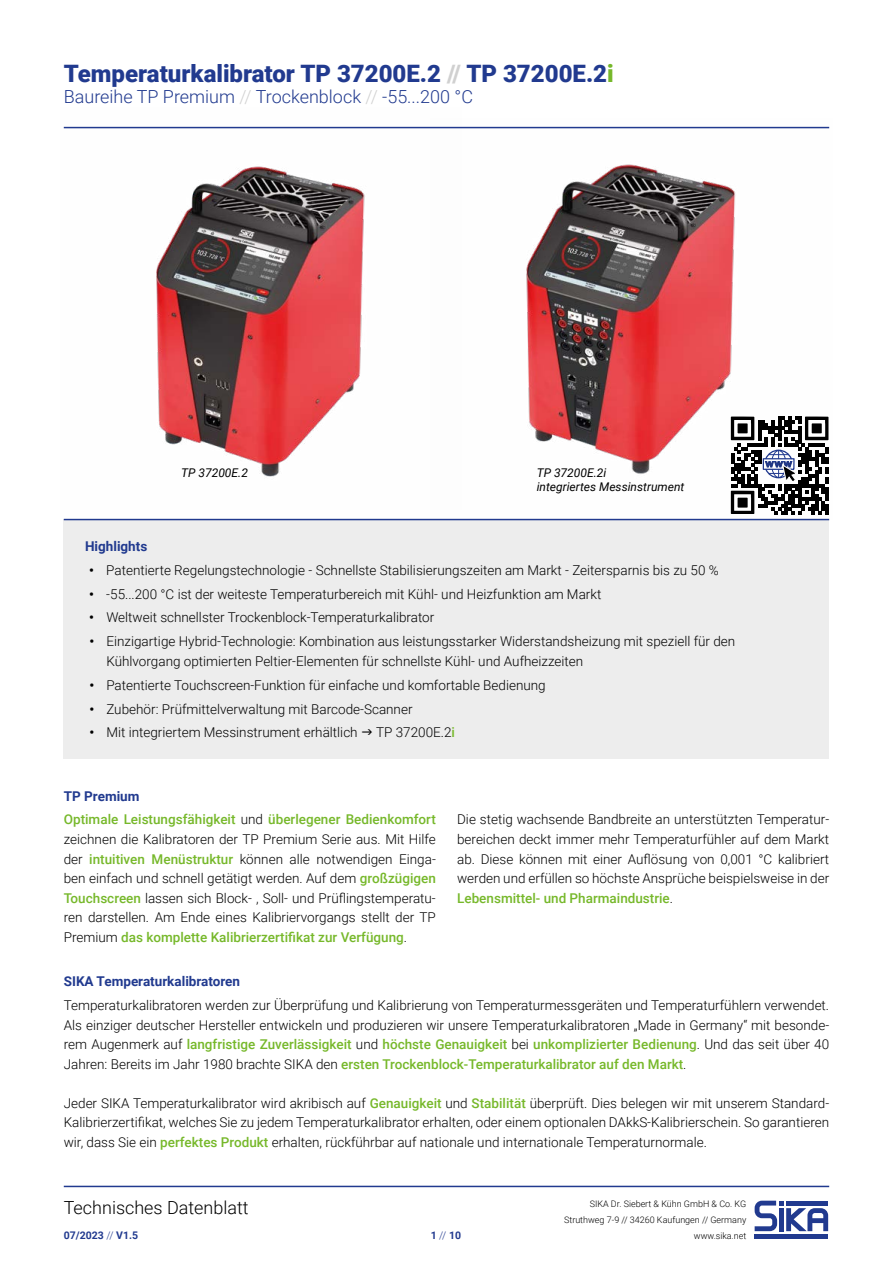
<style>
.page{position:relative;width:893px;height:1263px;background:#fff}
.page>*{position:absolute;margin:0;border:0;box-sizing:border-box;transform-origin:0 0}
.t1{font:900 24px "Roboto";color:#213a8f}
.t2{font:300 18px "Roboto";color:#213a8f}
.t3{font:300 18px "Roboto";color:#000}
.t4{font:300 13.5px/19.6px "Roboto";color:#000;text-align:justify}
.t5{font:500 13.5px/23.9px "Roboto";color:#76b82a}
.t6{font:700 13.5px "Roboto";color:#213a8f}
.t7{font:italic 12px/14.4px "Roboto";color:#000}
.t8{font:700 10.5px "Roboto";color:#213a8f}
.t9{font:300 9px/15.8px "Roboto";color:#000;text-align:right}
.s1{color:#d0d0d0}
.s2{color:#76b82a}
.s3{font-weight:700}
.s4{font-weight:500;color:#76b82a}
.s5{font-weight:700;color:#213a8f}
.s6{font-weight:300;color:#000}
.s7{font-weight:300}
</style>
<div class="page">
<hr style="left:64px;top:1186px;width:765px;height:1px;background:#213a8f">
<svg style="left:754px;top:1200px;width:75px;height:39px"></svg>
<img style="left:431px;top:126px;width:399px;height:394px">
<img style="left:63px;top:126px;width:399px;height:383px">
<div style="left:64px;top:519px;width:765px;height:239px;background:#ededed"></div>
<hr style="left:64px;top:519px;width:765px;height:1px;background:#213a8f">
<hr style="left:64px;top:127px;width:765px;height:1px;background:#213a8f">
<svg style="left:731px;top:417px;width:98px;height:97px"></svg>
<h1 class="t1" style="left:64px;top:56px;width:551px">Temperaturkalibrator TP 37200E.2 <span class="s1">//</span> TP 37200E.2<span class="s2">i</span></h1>
<h2 class="t2" style="left:64px;top:84px;width:411px">Baureihe TP Premium <span class="s1">//</span> Trockenblock <span class="s1">//</span> -55...200 °C</h2>
<p class="t7" style="left:181px;top:465px;width:68px">TP 37200E.2</p>
<p class="t7" style="left:537px;top:465px;width:149px">TP 37200E.2i<br>integriertes Messinstrument</p>
<p class="t6" style="left:85px;top:537px;width:64px">Highlights</p>
<p class="t4" style="left:89px;top:560px;width:631px"><span class="s3">•</span> Patentierte Regelungstechnologie - Schnellste Stabilisierungszeiten am Markt - Zeitersparnis bis zu 50 %</p>
<p class="t4" style="left:89px;top:583px;width:514px"><span class="s3">•</span> -55...200 °C ist der weiteste Temperaturbereich mit Kühl- und Heizfunktion am Markt</p>
<p class="t4" style="left:89px;top:607px;width:347px"><span class="s3">•</span> Weltweit schnellster Trockenblock-Temperaturkalibrator</p>
<p class="t4" style="left:106px;top:631px;width:630px;text-indent:-17px"><span class="s3">•</span> Einzigartige Hybrid-Technologie: Kombination aus leistungsstarker Widerstandsheizung mit speziell für den<br>Kühlvorgang optimierten Peltier-Elementen für schnellste Kühl- und Aufheizzeiten</p>
<p class="t4" style="left:89px;top:674px;width:458px"><span class="s3">•</span> Patentierte Touchscreen-Funktion für einfache und komfortable Bedienung</p>
<p class="t4" style="left:89px;top:698px;width:325px"><span class="s3">•</span> Zubehör: Prüfmittelverwaltung mit Barcode-Scanner</p>
<p class="t4" style="left:89px;top:722px;width:270px"><span class="s3">•</span> Mit integriertem Messinstrument erhältlich</p>
<p class="t4" style="left:376px;top:722px;width:80px">TP 37200E.2<span class="s4">i</span></p>
<p class="t5" style="left:64px;top:783px;width:374px"><span class="s5">TP Premium<br></span>Optimale Leistungsfähigkeit <span class="s6">und</span> überlegener Bedienkomfort</p>
<p class="t4" style="left:64px;top:829px;width:374px">zeichnen die Kalibratoren der TP Premium Serie aus. Mit Hilfe der <span class="s4">intuitiven Menüstruktur</span> können alle notwendigen Einga&shy;ben einfach und schnell getätigt werden. Auf dem <span class="s4">großzügigen Touchscreen</span> lassen sich Block- , Soll- und Prüflingstemperatu&shy;ren darstellen. Am Ende eines Kalibriervorgangs stellt der TP Premium <span class="s4">das komplette Kalibrierzertifikat zur Verfügung</span>.</p>
<p class="t4" style="left:457px;top:809px;width:374px">Die stetig wachsende Bandbreite an unterstützten Temperatur&shy;bereichen deckt immer mehr Temperaturfühler auf dem Markt ab. Diese können mit einer Auflösung von 0,001 °C kalibriert werden und erfüllen so höchste Ansprüche beispielsweise in der <span class="s4">Lebensmittel- und Pharmaindustrie</span>.</p>
<p class="t6" style="left:64px;top:972px;width:178px">SIKA Temperaturkalibratoren</p>
<p class="t4" style="left:64px;top:995px;width:767px">Temperaturkalibratoren werden zur Überprüfung und Kalibrierung von Temperaturmessgeräten und Temperaturfühlern verwendet.<br>Als einziger deutscher Hersteller entwickeln und produzieren wir unsere Temperaturkalibratoren „Made in Germany“ mit besonde&shy;rem Augenmerk auf <span class="s4">langfristige Zuverlässigkeit</span> und <span class="s4">höchste Genauigkeit</span> bei <span class="s4">unkomplizierter Bedienung</span>. Und das seit über 40<br>Jahren: Bereits im Jahr 1980 brachte SIKA den <span class="s4">ersten Trockenblock-Temperaturkalibrator auf den Markt</span>.</p>
<p class="t4" style="left:64px;top:1093px;width:767px">Jeder SIKA Temperaturkalibrator wird akribisch auf <span class="s4">Genauigkeit</span> und <span class="s4">Stabilität</span> überprüft. Dies belegen wir mit unserem Standard-Kalibrierzertifikat, welches Sie zu jedem Temperaturkalibrator erhalten, oder einem optionalen DAkkS-Kalibrierschein. So garantieren wir, dass Sie ein <span class="s4">perfektes Produkt</span> erhalten, rückführbar auf nationale und internationale Temperaturnormale.</p>
<h2 class="t3" style="left:64px;top:1195px;width:186px">Technisches Datenblatt</h2>
<p class="t8" style="left:64px;top:1228px;width:76px">07/2023 <span class="s7">//</span> V1.5</p>
<p class="t8" style="left:431px;top:1228px;width:32px">1 <span class="s7">//</span> 10</p>
<p class="t9" style="left:564px;top:1196px;width:184px">SIKA Dr. Siebert &amp; Kühn GmbH &amp; Co. KG<br>Struthweg 7-9 // 34260 Kaufungen // Germany www.sika.net</p>
</div>
